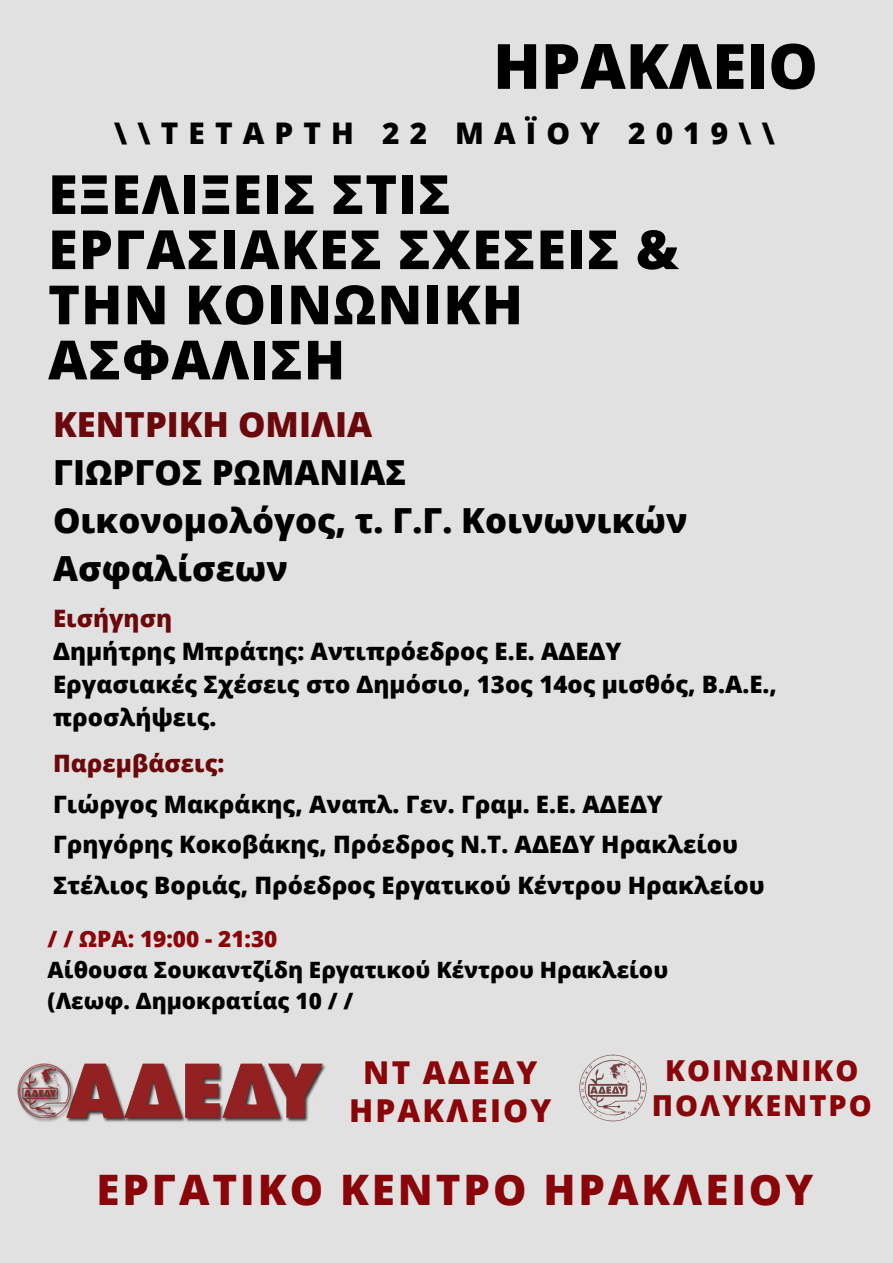
<style>
.page{position:relative;width:893px;height:1263px;background:#e1e1e1}
.page>*{position:absolute;margin:0;border:0;box-sizing:border-box;transform-origin:0 0}
.t1{font:800 62.47px "Open Sans";color:#000}
.t2{font:800 54px/55.1px "Open Sans";letter-spacing:.02em;color:#000}
.t3{font:800 42px "Open Sans";letter-spacing:.07em;color:#890509}
.t4{font:800 34.58px/48.1px "Open Sans";color:#000}
.t5{font:800 34.58px "Open Sans";color:#6b080b}
.t6{font:800 31.5px/38.3px "Open Sans";letter-spacing:.07em;color:#890509;text-align:center}
.t7{font:800 29.78px "Open Sans";letter-spacing:.34em;color:#000}
.t8{font:800 28.88px/35px "Open Sans";letter-spacing:.07em;color:#890509;text-align:center}
.t9{font:800 24px/33.2px "Open Sans";color:#000}
.t10{font:800 24px "Open Sans";color:#6b080b}
.t11{font:800 22.5px/30.8px "Open Sans";color:#000}
.t12{font:800 22.5px "Open Sans";color:#890509}
</style>
<div class="page">
<img style="left:17px;top:1063px;width:309px;height:59px">
<img style="left:579px;top:1054px;width:68px;height:68px">
<h1 class="t1" style="left:493px;top:22px;width:326px">ΗΡΑΚΛΕΙΟ</h1>
<p class="t7" style="left:114px;top:112px;width:662px">\\ΤΕΤΑΡΤΗ 22 MΑΪΟΥ 2019\\</p>
<h2 class="t2" style="left:48px;top:165px;width:632px">ΕΞΕΛΙΞΕΙΣ ΣΤΙΣ<br>ΕΡΓΑΣΙΑΚΕΣ ΣΧΕΣΕΙΣ &amp;<br>ΤΗΝ ΚΟΙΝΩΝΙΚΗ<br>ΑΣΦΑΛΙΣΗ</h2>
<h3 class="t5" style="left:53px;top:400px;width:320px">ΚΕΝΤΡΙΚΗ ΟΜΙΛΙΑ</h3>
<h3 class="t4" style="left:53px;top:448px;width:636px">ΓΙΩΡΓΟΣ ΡΩΜΑΝΙΑΣ<br>Οικονομολόγος, τ. Γ.Γ. Κοινωνικών<br>Ασφαλίσεων</h3>
<p class="t10" style="left:53px;top:601px;width:121px">Εισήγηση</p>
<p class="t9" style="left:53px;top:634px;width:725px">Δημήτρης Μπράτης: Αντιπρόεδρος Ε.Ε. ΑΔΕΔΥ<br>Εργασιακές Σχέσεις στο Δημόσιο, 13ος 14ος μισθός, Β.Α.Ε., προσλήψεις.</p>
<p class="t10" style="left:53px;top:746px;width:173px">Παρεμβάσεις:</p>
<p class="t9" style="left:53px;top:783px;width:713px;line-height:40.5px">Γιώργος Μακράκης, Αναπλ. Γεν. Γραμ. Ε.Ε. ΑΔΕΔΥ<br>Γρηγόρης Κοκοβάκης, Πρόεδρος Ν.Τ. ΑΔΕΔΥ Ηρακλείου<br>Στέλιος Βοριάς, Πρόεδρος Εργατικού Κέντρου Ηρακλείου</p>
<p class="t12" style="left:48px;top:923px;width:231px">/ / ΩΡΑ: 19:00 - 21:30</p>
<p class="t11" style="left:48px;top:954px;width:622px">Αίθουσα Σουκαντζίδη Εργατικού Κέντρου Ηρακλείου (Λεωφ. Δημοκρατίας 10 / /</p>
<h3 class="t6" style="left:349px;top:1052px;width:204px">ΝΤ ΑΔΕΔΥ<br>ΗΡΑΚΛΕΙΟΥ</h3>
<p class="t8" style="left:652px;top:1053px;width:221px">ΚΟΙΝΩΝΙΚΟ<br>ΠΟΛΥΚΕΝΤΡΟ</p>
<h3 class="t3" style="left:96px;top:1160px;width:718px">ΕΡΓΑΤΙΚΟ ΚΕΝΤΡΟ ΗΡΑΚΛΕΙΟΥ</h3>
</div>
